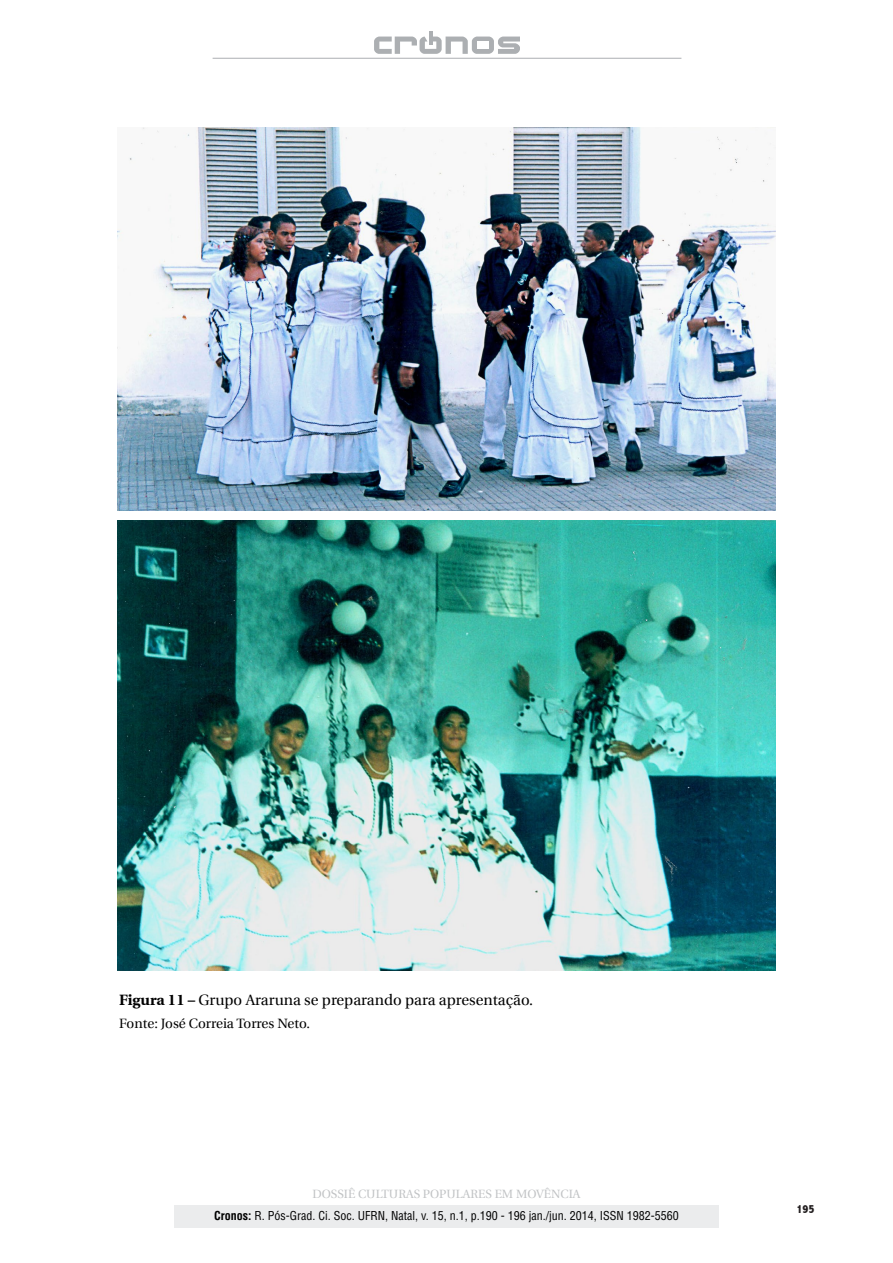
<style>
.page{position:relative;width:893px;height:1263px;background:#fff}
.page>*{position:absolute;margin:0;border:0;box-sizing:border-box;transform-origin:0 0}
.t1{font:15px "Utopia";color:#000}
.t2{font:13.5px "Utopia";color:#000}
.t3{font:condensed 12px "Helvetica LT Std";color:#000}
.t4{font:12px "Utopia";color:#c1c3c5}
.t5{font:800 condensed 12px "Abadi";color:#231f20}
.s1{font-weight:700}
</style>
<div class="page">
<hr style="left:213px;top:58px;width:468px;height:1px;background:#acafb2">
<div style="left:472px;top:37px;width:22px;height:17px;background:#acafb2;border-radius:5px"></div>
<svg style="left:374px;top:31px;width:94px;height:23px"></svg>
<svg style="left:498px;top:37px;width:22px;height:17px"></svg>
<div style="left:477px;top:42px;width:12px;height:7px;background:#fff"></div>
<div style="left:174px;top:1205px;width:545px;height:23px;background:#ebeced"></div>
<img style="left:118px;top:521px;width:657px;height:450px">
<img style="left:118px;top:128px;width:657px;height:382px">
<p class="t1" style="left:119px;top:992px;width:415px"><span class="s1">Figura 11 –</span> Grupo Araruna se preparando para apresentação.</p>
<p class="t2" style="left:119px;top:1016px;width:192px">Fonte: José Correia Torres Neto.</p>
<p class="t4" style="left:312px;top:1187px;width:270px">DOSSIÊ CULTURAS POPULARES EM MOVÊNCIA</p>
<p class="t3" style="left:214px;top:1208px;width:466px"><span class="s1">Cronos:</span> R. Pós-Grad. Ci. Soc. UFRN, Natal, v. 15, n.1, p.190 - 196 jan./jun. 2014, ISSN 1982-5560</p>
<p class="t5" style="left:796px;top:1202px;width:20px">195</p>
</div>
